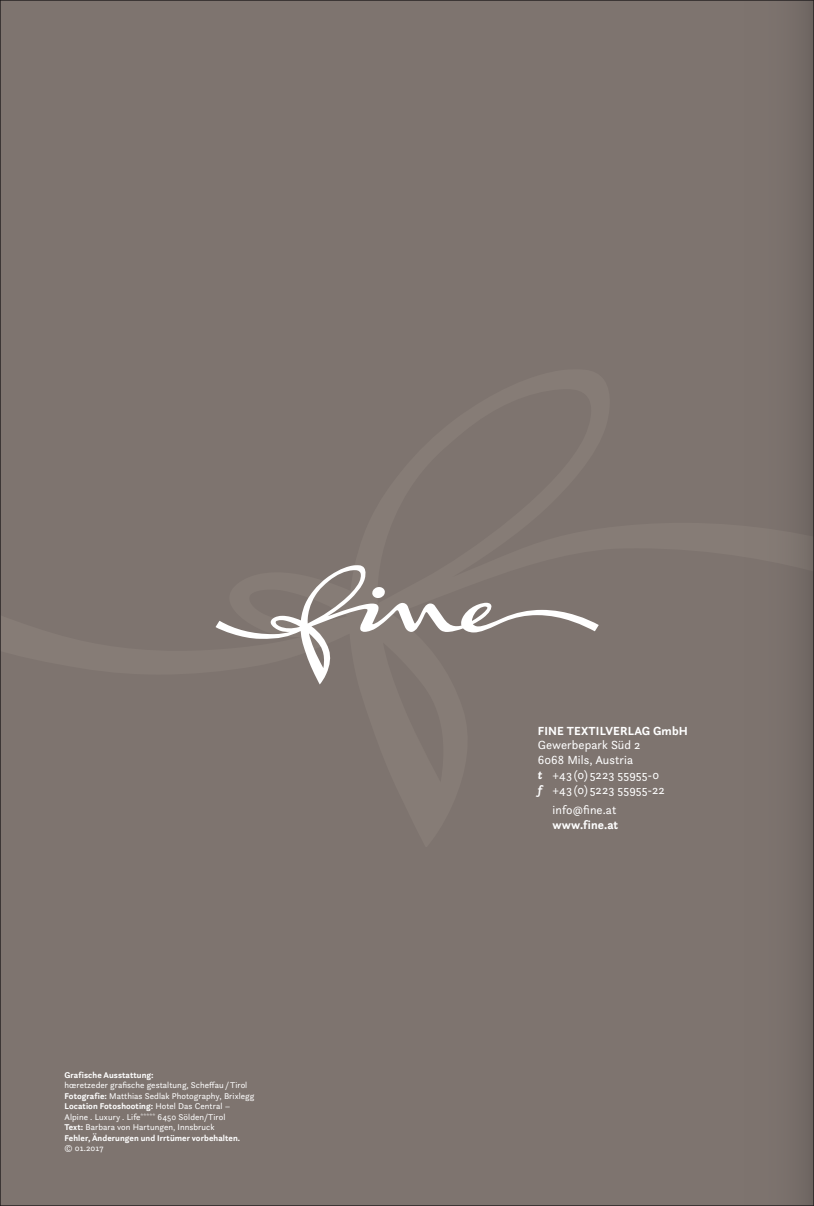
<style>
.page{position:relative;width:814px;height:1206px;background:#fff}
.page>*{position:absolute;margin:0;border:0;box-sizing:border-box;transform-origin:0 0}
.t1{font:12.25px/14.9px "Questa Sans";letter-spacing:.005em;color:#fff}
.t2{font:700 12.25px "Questa Sans";letter-spacing:.015em;color:#fff}
.t3{font:8.75px/10.5px "Questa Sans";letter-spacing:.005em;color:#fff}
.t4{font:700 8.75px "Questa Sans";letter-spacing:.005em;color:#fff}
.s1{font-weight:700}
.s2{font-weight:700;font-style:italic}
</style>
<div class="page">
<div style="left:0;top:0;width:814px;height:1205px;background:#7e746f"></div>
<svg style="left:216px;top:565px;width:382px;height:119px"></svg>
<div style="left:714px;top:0;width:100px;height:1205px;background:linear-gradient(to right,#827772,#736a66)"></div>
<p class="t4" style="left:64px;top:1069px;width:91px">Grafische Ausstattung:</p>
<p class="t3" style="left:64px;top:1079px;width:191px">hœretzeder grafische gestaltung, Scheffau /Tirol <span class="s1">Fotografie:</span> Matthias Sedlak Photography, Brixlegg <span class="s1">Location Fotoshooting:</span> Hotel Das Central – Alpine . Luxury . Life<sup>*****</sup> 6450 Sölden/Tirol<br><span class="s1">Text:</span> Barbara von Hartungen, Innsbruck<br><span class="s1">Fehler, Änderungen und Irrtümer vorbehalten.</span></p>
<p class="t3" style="left:64px;top:1142px;width:40px">© 01.2017</p>
<h1 class="t2" style="left:537px;top:722px;width:151px">FINE TEXTILVERLAG GmbH</h1>
<h1 class="t1" style="left:537px;top:737px;width:129px">Gewerbepark Süd 2<br>6068 Mils, Austria<br><span class="s2">t</span> +43 (0) 5223 55955-0 <span class="s2">f</span> +43 (0) 5223 55955-22</h1>
<h1 class="t1" style="left:552px;top:802px;width:65px">info@fine.at</h1>
<h1 class="t2" style="left:552px;top:816px;width:67px">www.fine.at</h1>
</div>
